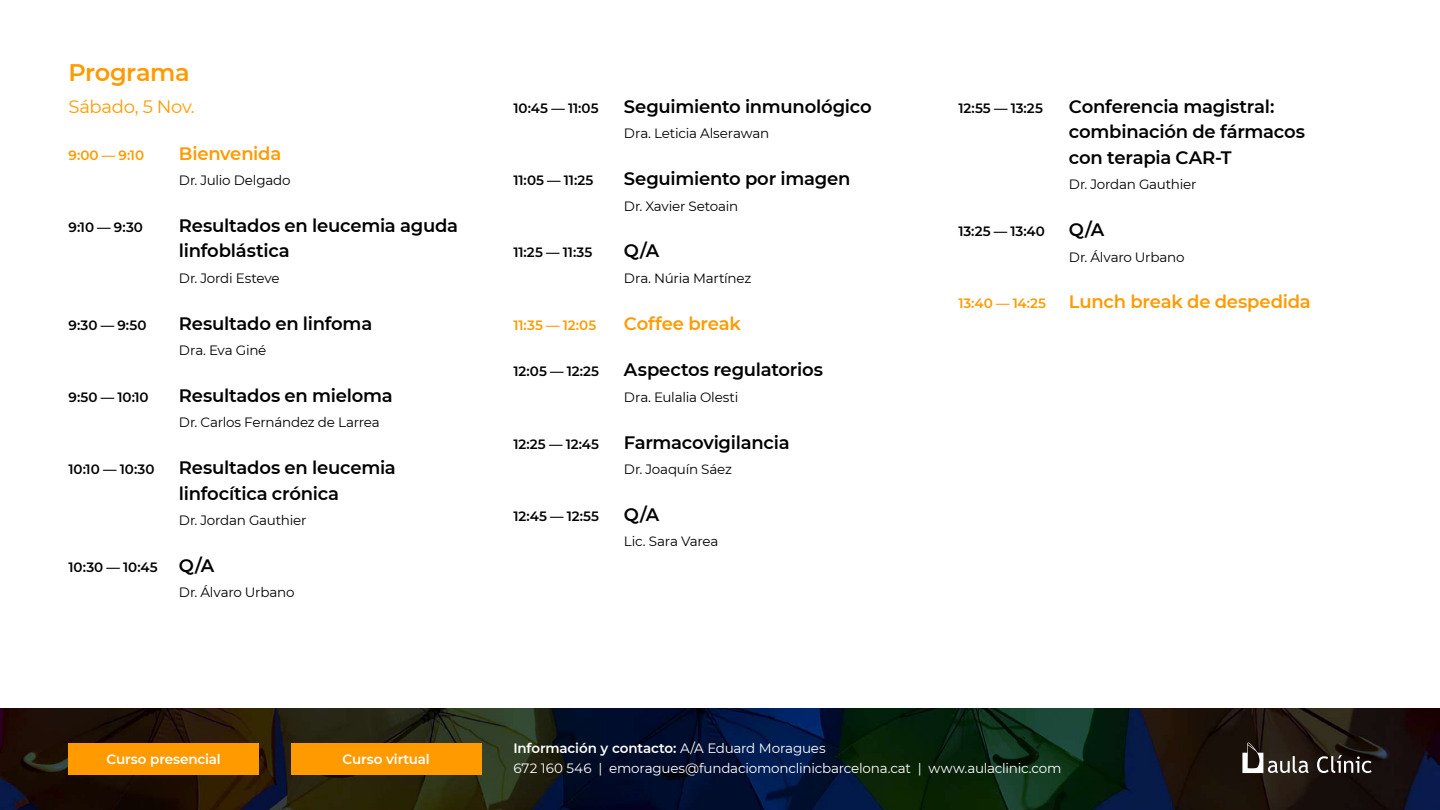
<style>
.page{position:relative;width:1440px;height:810px;background:#fff}
.page>*{position:absolute;margin:0;border:0;box-sizing:border-box;transform-origin:0 0}
.t1{font:600 24px "Montserrat";letter-spacing:-.02em;color:#ff9b00}
.t2{font:600 18px/25.5px "Montserrat";letter-spacing:-.01em;color:#000}
.t3{font:600 18px "Montserrat";letter-spacing:-.01em;color:#ff9b00}
.t4{font:18px "Montserrat";letter-spacing:-.015em;color:#ff9b00}
.t5{font:13.5px/25.5px "Montserrat";letter-spacing:-.015em;color:#000}
.t6{font:600 13.5px "Montserrat";color:#000}
.t7{font:13.5px/20.1px "Montserrat";letter-spacing:-.015em;color:#fff}
.t8{font:600 13.5px "Montserrat";color:#ff9b00}
.t9{font:600 13.5px "Montserrat";letter-spacing:-.01em;color:#fff}
.s1{font-weight:600}
.s2{font-weight:600;font-size:18px}
</style>
<div class="page">
<img style="left:0;top:709px;width:1440px;height:101px">
<div style="left:291px;top:743px;width:191px;height:32px;background:#ff9b00"></div>
<div style="left:68px;top:743px;width:191px;height:32px;background:#ff9b00"></div>
<svg style="left:1242px;top:743px;width:130px;height:30px;background:#4b443f"></svg>
<h1 class="t1" style="left:68px;top:56px;width:123px">Programa</h1>
<p class="t4" style="left:68px;top:94px;width:128px">Sábado, 5 Nov.</p>
<p class="t8" style="left:68px;top:145px;width:77px">9:00 — 9:10</p>
<p class="t3" style="left:179px;top:140px;width:104px">Bienvenida</p>
<p class="t5" style="left:179px;top:167px;width:113px">Dr. Julio Delgado</p>
<p class="t6" style="left:68px;top:217px;width:76px">9:10 — 9:30</p>
<p class="t2" style="left:179px;top:212px;width:281px">Resultados en leucemia aguda linfoblástica</p>
<p class="t5" style="left:179px;top:265px;width:102px">Dr. Jordi Esteve</p>
<p class="t6" style="left:68px;top:315px;width:79px">9:30 — 9:50</p>
<p class="t2" style="left:179px;top:310px;width:195px">Resultado en linfoma</p>
<p class="t5" style="left:179px;top:337px;width:89px">Dra. Eva Giné</p>
<p class="t6" style="left:68px;top:387px;width:82px">9:50 — 10:10</p>
<p class="t2" style="left:179px;top:382px;width:215px">Resultados en mieloma</p>
<p class="t5" style="left:179px;top:409px;width:202px">Dr. Carlos Fernández de Larrea</p>
<p class="t6" style="left:68px;top:460px;width:88px">10:10 — 10:30</p>
<p class="t2" style="left:179px;top:454px;width:218px">Resultados en leucemia linfocítica crónica</p>
<p class="t5" style="left:179px;top:507px;width:129px">Dr. Jordan Gauthier</p>
<p class="t5" style="left:179px;top:554px;width:117px;text-indent:-111px"><span class="s1">10:30 — 10:45</span> <span class="s2">Q/A<br></span>Dr. Álvaro Urbano</p>
<p class="t6" style="left:513px;top:98px;width:87px">10:45 — 11:05</p>
<p class="t2" style="left:624px;top:93px;width:249px">Seguimiento inmunológico</p>
<p class="t5" style="left:624px;top:120px;width:147px">Dra. Leticia Alserawan</p>
<p class="t6" style="left:513px;top:171px;width:82px">11:05 — 11:25</p>
<p class="t2" style="left:624px;top:165px;width:228px">Seguimiento por imagen</p>
<p class="t5" style="left:624px;top:193px;width:116px">Dr. Xavier Setoain</p>
<p class="t6" style="left:513px;top:243px;width:80px">11:25 — 11:35</p>
<p class="t2" style="left:624px;top:237px;width:37px">Q/A</p>
<p class="t5" style="left:624px;top:265px;width:129px">Dra. Núria Martínez</p>
<p class="t8" style="left:513px;top:315px;width:84px">11:35 — 12:05</p>
<p class="t3" style="left:624px;top:310px;width:118px">Coffee break</p>
<p class="t6" style="left:513px;top:362px;width:87px">12:05 — 12:25</p>
<p class="t2" style="left:624px;top:356px;width:200px">Aspectos regulatorios</p>
<p class="t5" style="left:624px;top:384px;width:116px">Dra. Eulalia Olesti</p>
<p class="t6" style="left:513px;top:434px;width:87px">12:25 — 12:45</p>
<p class="t2" style="left:624px;top:429px;width:167px">Farmacovigilancia</p>
<p class="t5" style="left:624px;top:456px;width:109px">Dr. Joaquín Sáez</p>
<p class="t6" style="left:513px;top:506px;width:87px">12:45 — 12:55</p>
<p class="t2" style="left:624px;top:501px;width:37px">Q/A</p>
<p class="t5" style="left:624px;top:528px;width:96px">Lic. Sara Varea</p>
<p class="t6" style="left:958px;top:98px;width:86px">12:55 — 13:25</p>
<p class="t2" style="left:1069px;top:93px;width:238px">Conferencia magistral: combinación de fármacos con terapia CAR-T</p>
<p class="t5" style="left:1069px;top:171px;width:129px">Dr. Jordan Gauthier</p>
<p class="t6" style="left:958px;top:222px;width:88px">13:25 — 13:40</p>
<p class="t2" style="left:1069px;top:216px;width:37px">Q/A</p>
<p class="t5" style="left:1069px;top:244px;width:117px">Dr. Álvaro Urbano</p>
<p class="t8" style="left:958px;top:294px;width:89px">13:40 — 14:25</p>
<p class="t3" style="left:1069px;top:289px;width:243px">Lunch break de despedida</p>
<p class="t9" style="left:107px;top:750px;width:116px">Curso presencial</p>
<p class="t9" style="left:343px;top:750px;width:89px">Curso virtual</p>
<p class="t7" style="left:513px;top:738px;width:550px"><span class="s1">Información y contacto:</span> A/A Eduard Moragues<br>672 160 546 | emoragues@fundaciomonclinicbarcelona.cat | www.aulaclinic.com</p>
</div>
